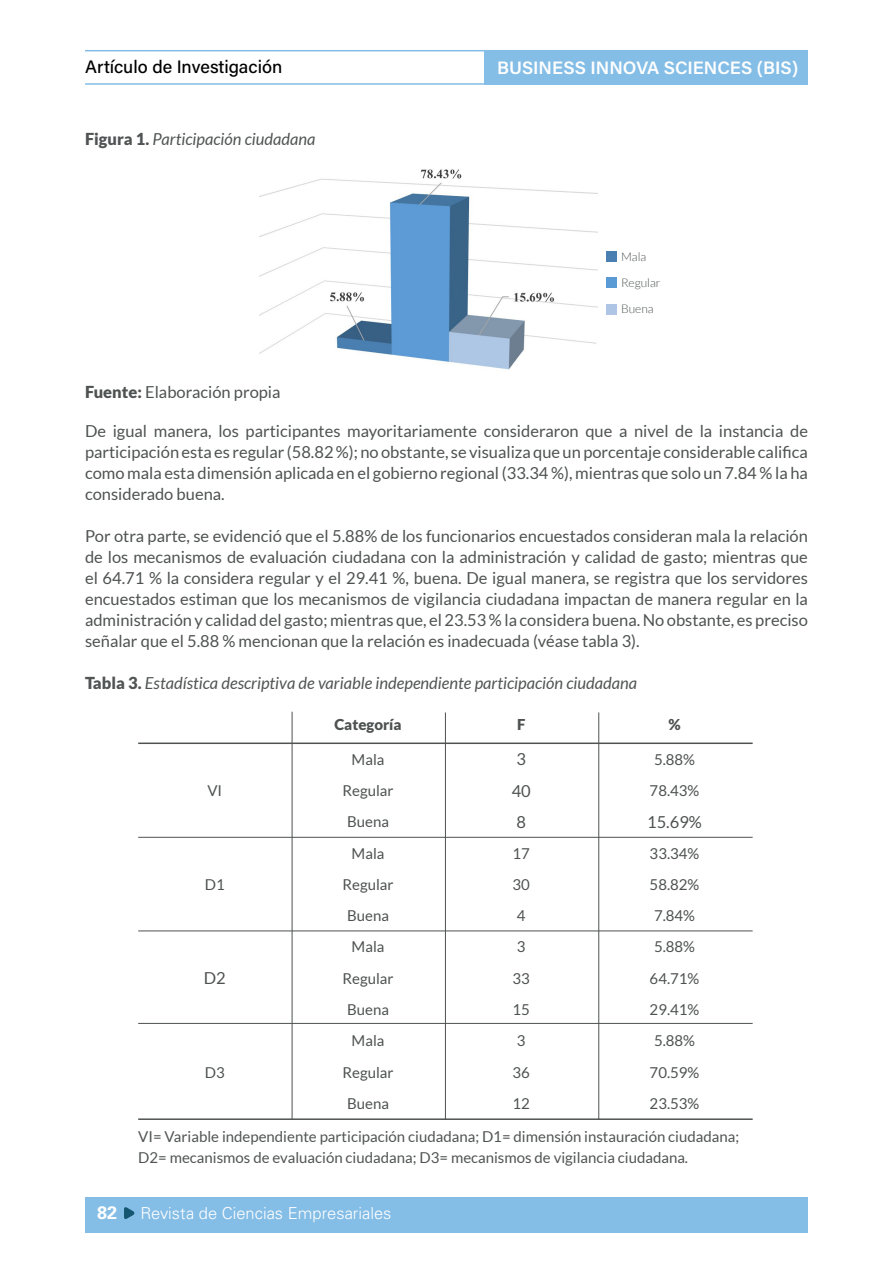
<style>
.page{position:relative;width:893px;height:1263px;background:#fff}
.page>*{position:absolute;margin:0;border:0;box-sizing:border-box;transform-origin:0 0}
.t1{font:18px "Acumin Variable Concept";color:#fff}
.t2{font:18px "Acumin Variable Concept";color:#000001}
.t3{font:700 18px "Univers LT Std";color:#fff}
.CUERPO_SUBT{font:16.5px/21px "Lato";color:#4f5252;text-align:justify}
.SUBTITULOS{font:italic 16.5px "Lato";color:#515454}
.t4{font:300 16.5px "Univers LT Std";color:#fff}
.SUBTITULOS-2{font:15px/21px "Lato";color:#515454}
.CUERPO_SUBT-2{font:15px "Lato";color:#4f5252}
.CUERPO_SUBT-3{font:900 15px "Lato";color:#4f5252}
.CUERPO_SUBT-4{font:300 12px "Lato";color:#4f5252}
.s1{font-weight:900;font-style:normal}
.s2{font-weight:900}
</style>
<div class="page">
<div style="left:85px;top:1197px;width:723px;height:36px;background:#84bde6"></div>
<hr style="left:85px;top:50px;width:723px;height:1px;background:#84bde6">
<hr style="left:85px;top:83px;width:723px;height:2px;background:#84bde6">
<div style="left:485px;top:51px;width:323px;height:34px;background:#84bde6"></div>
<svg style="left:124px;top:1207px;width:11px;height:12px"></svg>
<img style="left:260px;top:169px;width:337px;height:201px">
<hr style="left:138px;top:742px;width:615px;height:2px;background:#4f5252">
<hr style="left:138px;top:1118px;width:615px;height:2px;background:#4f5252">
<hr style="left:138px;top:1023px;width:615px;height:1px;background:#4f5252">
<hr style="left:138px;top:930px;width:615px;height:1px;background:#4f5252">
<hr style="left:138px;top:837px;width:615px;height:1px;background:#4f5252">
<hr style="left:445px;top:712px;width:1px;height:408px;background:#4f5252">
<hr style="left:598px;top:712px;width:1px;height:408px;background:#4f5252">
<hr style="left:292px;top:712px;width:1px;height:407px;background:#4f5252">
<div style="left:606px;top:251px;width:11px;height:11px;background:#4a7fb1"></div>
<div style="left:606px;top:277px;width:11px;height:11px;background:#5a9bd5"></div>
<div style="left:606px;top:304px;width:11px;height:10px;background:#aec5e5"></div>
<p class="t2" style="left:85px;top:55px;width:199px">Artículo de Investigación</p>
<p class="t1" style="left:497px;top:55px;width:302px">BUSINESS INNOVA SCIENCES (BIS)</p>
<p class="SUBTITULOS" style="left:85px;top:130px;width:232px"><span class="s1">Figura 1.</span> Participación ciudadana</p>
<p class="CUERPO_SUBT" style="left:85px;top:382px;width:197px"><span class="s2">Fuente:</span> Elaboración propia</p>
<p class="CUERPO_SUBT-4" style="left:621px;top:250px;width:27px">Mala</p>
<p class="CUERPO_SUBT-4" style="left:621px;top:276px;width:41px">Regular</p>
<p class="CUERPO_SUBT-4" style="left:621px;top:303px;width:34px">Buena</p>
<p class="CUERPO_SUBT" style="left:85px;top:420px;width:724px">De igual manera, los participantes mayoritariamente consideraron que a nivel de la instancia de participación esta es regular (58.82 %); no obstante, se visualiza que un porcentaje considerable califica como mala esta dimensión aplicada en el gobierno regional (33.34 %), mientras que solo un 7.84 % la ha considerado buena.</p>
<p class="CUERPO_SUBT" style="left:85px;top:525px;width:724px">Por otra parte, se evidenció que el 5.88% de los funcionarios encuestados consideran mala la relación de los mecanismos de evaluación ciudadana con la administración y calidad de gasto; mientras que el 64.71 % la considera regular y el 29.41 %, buena. De igual manera, se registra que los servidores encuestados estiman que los mecanismos de vigilancia ciudadana impactan de manera regular en la administración y calidad del gasto; mientras que, el 23.53 % la considera buena. No obstante, es preciso señalar que el 5.88 % mencionan que la relación es inadecuada (véase tabla 3).</p>
<p class="SUBTITULOS" style="left:85px;top:674px;width:554px"><span class="s1">Tabla 3.</span> Estadística descriptiva de variable independiente participación ciudadana</p>
<p class="CUERPO_SUBT-2" style="left:207px;top:782px;width:16px">VI</p>
<p class="CUERPO_SUBT-2" style="left:205px;top:876px;width:21px">D1</p>
<p class="CUERPO_SUBT" style="left:204px;top:968px;width:23px">D2</p>
<p class="CUERPO_SUBT-2" style="left:205px;top:1064px;width:21px">D3</p>
<p class="CUERPO_SUBT-3" style="left:334px;top:715px;width:69px">Categoría</p>
<p class="CUERPO_SUBT-3" style="left:517px;top:715px;width:10px">F</p>
<p class="CUERPO_SUBT-3" style="left:668px;top:715px;width:14px">%</p>
<p class="CUERPO_SUBT-2" style="left:352px;top:751px;width:34px">Mala</p>
<p class="CUERPO_SUBT" style="left:516px;top:749px;width:11px">3</p>
<p class="CUERPO_SUBT-2" style="left:654px;top:751px;width:43px">5.88%</p>
<p class="CUERPO_SUBT-2" style="left:343px;top:782px;width:53px">Regular</p>
<p class="CUERPO_SUBT" style="left:512px;top:780px;width:21px">40</p>
<p class="CUERPO_SUBT-2" style="left:650px;top:782px;width:51px">78.43%</p>
<p class="CUERPO_SUBT-2" style="left:347px;top:813px;width:43px">Buena</p>
<p class="CUERPO_SUBT" style="left:516px;top:811px;width:11px">8</p>
<p class="CUERPO_SUBT" style="left:647px;top:811px;width:56px">15.69%</p>
<p class="CUERPO_SUBT-2" style="left:352px;top:845px;width:34px">Mala</p>
<p class="CUERPO_SUBT-2" style="left:513px;top:845px;width:19px">17</p>
<p class="CUERPO_SUBT-2" style="left:650px;top:845px;width:51px">33.34%</p>
<p class="CUERPO_SUBT-2" style="left:343px;top:876px;width:53px">Regular</p>
<p class="CUERPO_SUBT-2" style="left:513px;top:876px;width:19px">30</p>
<p class="CUERPO_SUBT-2" style="left:650px;top:876px;width:51px">58.82%</p>
<p class="CUERPO_SUBT-2" style="left:347px;top:907px;width:43px">Buena</p>
<p class="CUERPO_SUBT-2" style="left:517px;top:907px;width:10px">4</p>
<p class="CUERPO_SUBT-2" style="left:654px;top:907px;width:43px">7.84%</p>
<p class="CUERPO_SUBT-2" style="left:352px;top:939px;width:34px">Mala</p>
<p class="CUERPO_SUBT-2" style="left:517px;top:939px;width:10px">3</p>
<p class="CUERPO_SUBT-2" style="left:654px;top:939px;width:43px">5.88%</p>
<p class="CUERPO_SUBT-2" style="left:343px;top:970px;width:53px">Regular</p>
<p class="CUERPO_SUBT-2" style="left:513px;top:970px;width:19px">33</p>
<p class="CUERPO_SUBT-2" style="left:650px;top:970px;width:51px">64.71%</p>
<p class="CUERPO_SUBT-2" style="left:347px;top:1001px;width:43px">Buena</p>
<p class="CUERPO_SUBT-2" style="left:513px;top:1001px;width:19px">15</p>
<p class="CUERPO_SUBT-2" style="left:650px;top:1001px;width:51px">29.41%</p>
<p class="CUERPO_SUBT-2" style="left:352px;top:1032px;width:34px">Mala</p>
<p class="CUERPO_SUBT-2" style="left:517px;top:1032px;width:10px">3</p>
<p class="CUERPO_SUBT-2" style="left:654px;top:1032px;width:43px">5.88%</p>
<p class="CUERPO_SUBT-2" style="left:343px;top:1064px;width:53px">Regular</p>
<p class="CUERPO_SUBT-2" style="left:513px;top:1064px;width:19px">36</p>
<p class="CUERPO_SUBT-2" style="left:650px;top:1064px;width:51px">70.59%</p>
<p class="CUERPO_SUBT-2" style="left:347px;top:1095px;width:43px">Buena</p>
<p class="CUERPO_SUBT-2" style="left:513px;top:1095px;width:19px">12</p>
<p class="CUERPO_SUBT-2" style="left:650px;top:1095px;width:51px">23.53%</p>
<p class="t3" style="left:97px;top:1202px;width:22px">82</p>
<p class="SUBTITULOS-2" style="left:138px;top:1126px;width:602px">VI= Variable independiente participación ciudadana; D1= dimensión instauración ciudadana;<br>D2= mecanismos de evaluación ciudadana; D3= mecanismos de vigilancia ciudadana.</p>
<p class="t4" style="left:141px;top:1203px;width:252px">Revista de Ciencias Empresariales</p>
</div>
